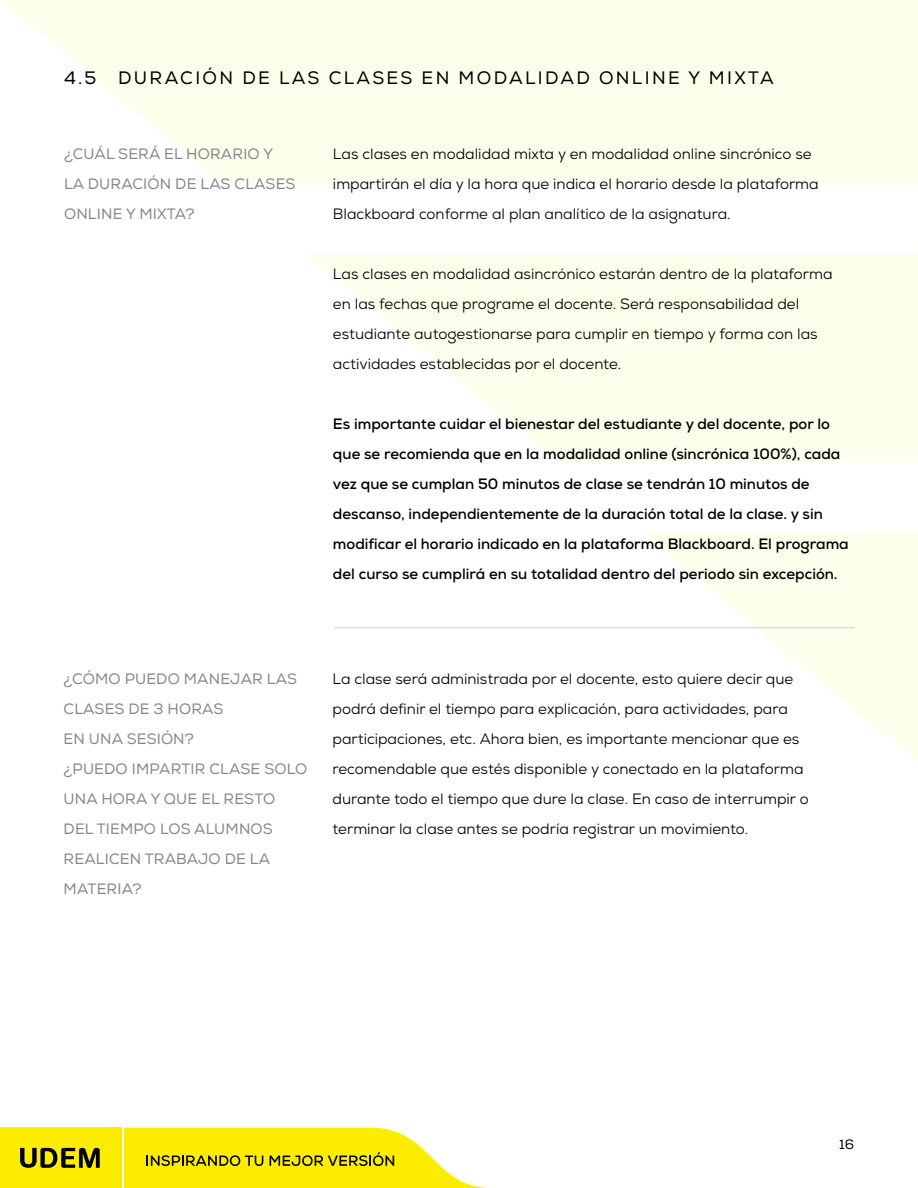
<style>
.page{position:relative;width:918px;height:1188px;background:#fff}
.page>*{position:absolute;margin:0;border:0;box-sizing:border-box;transform-origin:0 0}
.t1{font:18px "Nexa";letter-spacing:.13em;color:#000}
.t2{font:15px/30px "Nexa";color:#000}
.t3{font:700 15px/30px "Nexa";color:#000}
.t4{font:15px/30px "Nexa";letter-spacing:.01em;color:#85878a}
.t5{font:13.5px "Nexa";color:#000}
</style>
<div class="page">
<svg style="left:641px;top:533px;width:277px;height:229px;fill:#fdffef"></svg>
<svg style="left:306px;top:254px;width:612px;height:207px;fill:#fdffed"></svg>
<svg style="left:1px;top:0;width:917px;height:184px;background:#fdffef"></svg>
<svg style="left:124px;top:1128px;width:366px;height:60px"></svg>
<div style="left:0;top:1127px;width:121px;height:61px;background:#fced00"></div>
<svg style="left:20px;top:1148px;width:80px;height:20px"></svg>
<hr style="left:334px;top:627px;width:521px;height:1px;background:#dcddde">
<p class="t1" style="left:64px;top:67px;width:711px">4.5 DURACIÓN DE LAS CLASES EN MODALIDAD ONLINE Y MIXTA</p>
<p class="t4" style="left:64px;top:139px;width:233px">¿CUÁL SERÁ EL HORARIO Y<br>LA DURACIÓN DE LAS CLASES<br>ONLINE Y MIXTA?</p>
<p class="t2" style="left:333px;top:139px;width:487px">Las clases en modalidad mixta y en modalidad online sincrónico se impartirán el día y la hora que indica el horario desde la plataforma<br>Blackboard conforme al plan analítico de la asignatura.</p>
<p class="t2" style="left:333px;top:259px;width:501px">Las clases en modalidad asincrónico estarán dentro de la plataforma en las fechas que programe el docente. Será responsabilidad del estudiante autogestionarse para cumplir en tiempo y forma con las actividades establecidas por el docente.</p>
<p class="t3" style="left:333px;top:409px;width:517px">Es importante cuidar el bienestar del estudiante y del docente, por lo que se recomienda que en la modalidad online (sincrónica 100%), cada vez que se cumplan 50 minutos de clase se tendrán 10 minutos de descanso, independientemente de la duración total de la clase. y sin modificar el horario indicado en la plataforma Blackboard. El programa del curso se cumplirá en su totalidad dentro del periodo sin excepción.</p>
<p class="t4" style="left:64px;top:664px;width:245px">¿CÓMO PUEDO MANEJAR LAS<br>CLASES DE 3 HORAS<br>EN UNA SESIÓN?<br>¿PUEDO IMPARTIR CLASE SOLO<br>UNA HORA Y QUE EL RESTO<br>DEL TIEMPO LOS ALUMNOS<br>REALICEN TRABAJO DE LA<br>MATERIA?</p>
<p class="t2" style="left:332px;top:664px;width:478px">La clase será administrada por el docente, esto quiere decir que podrá definir el tiempo para explicación, para actividades, para participaciones, etc. Ahora bien, es importante mencionar que es recomendable que estés disponible y conectado en la plataforma durante todo el tiempo que dure la clase. En caso de interrumpir o terminar la clase antes se podría registrar un movimiento.</p>
<p class="t5" style="left:839px;top:1136px;width:17px">16</p>
</div>
